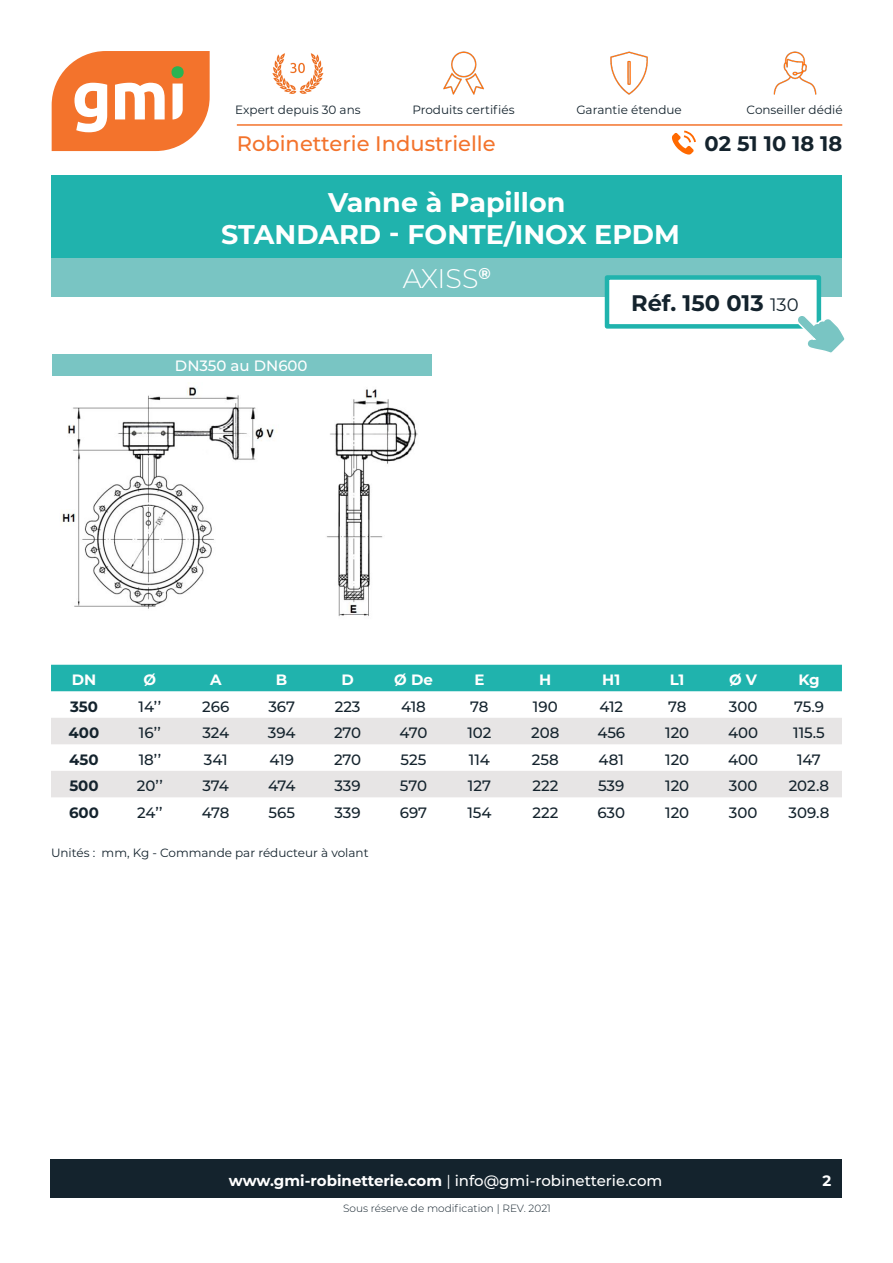
<style>
.page{position:relative;width:893px;height:1263px;background:#fff}
.page>*{position:absolute;margin:0;border:0;box-sizing:border-box;transform-origin:0 0}
.TITRE_Fiche_produit{font:700 27px "Montserrat";color:#fff}
.TITRE_Fiche_produit-2{font:300 27px "Montserrat";letter-spacing:-.01em;color:#fff}
.RÉFÉRENCE{font:700 22.5px "Montserrat";color:#14232d}
.t1{font:500 21px "Montserrat";color:#f3732c}
.t2{font:700 21px "Montserrat";color:#14232d}
.t3{font:500 15px "Montserrat";color:#14232d}
.t4{font:500 15px "Montserrat";color:#fff}
.t5{font:700 15px "Montserrat";color:#fff}
.t6{font:700 15px "Montserrat";color:#14232d}
.MENTION_SPÉCIALE{font:12px "Montserrat";color:#14232d}
.NOTE_BAS_DE_PAGE{font:300 10.5px "Montserrat";color:#14232d}
.s1{font-weight:400;font-size:18px}
.s2{font-weight:700}
.s3{font-weight:400}
</style>
<div class="page">
<div style="left:52px;top:175px;width:790px;height:83px;background:#20b3ad"></div>
<div style="left:52px;top:258px;width:790px;height:39px;background:#79c5c3"></div>
<div style="left:605px;top:275px;width:216px;height:54px;background:#fff;border:4px solid #20b3ad"></div>
<div style="left:50px;top:1160px;width:792px;height:38px;background:#14232d"></div>
<svg style="left:52px;top:51px;width:158px;height:100px"></svg>
<hr style="left:237px;top:124px;width:605px;height:2px;background:#f3732c">
<img style="left:443px;top:51px;width:41px;height:44px">
<img style="left:610px;top:51px;width:38px;height:44px">
<img style="left:773px;top:51px;width:44px;height:44px">
<svg style="left:672px;top:131px;width:24px;height:24px"></svg>
<svg style="left:795px;top:313px;width:50px;height:40px"></svg>
<img style="left:272px;top:53px;width:52px;height:41px">
<div style="left:51px;top:665px;width:791px;height:26px;background:#20b3ad"></div>
<svg style="left:51px;top:718px;width:791px;height:79px;fill:#e7e5e5"></svg>
<div style="left:52px;top:354px;width:380px;height:22px;background:#79c5c3"></div>
<img style="left:61px;top:387px;width:357px;height:230px">
<p class="MENTION_SPÉCIALE" style="left:235px;top:101px;width:127px">Expert depuis 30 ans</p>
<p class="MENTION_SPÉCIALE" style="left:412px;top:101px;width:104px">Produits certifiés</p>
<p class="MENTION_SPÉCIALE" style="left:576px;top:101px;width:107px">Garantie étendue</p>
<p class="MENTION_SPÉCIALE" style="left:747px;top:101px;width:98px">Conseiller dédié</p>
<h3 class="t1" style="left:237px;top:129px;width:260px">Robinetterie Industrielle</h3>
<h3 class="t2" style="left:705px;top:129px;width:139px">02 51 10 18 18</h3>
<p class="TITRE_Fiche_produit" style="left:328px;top:183px;width:239px">Vanne à Papillon</p>
<p class="TITRE_Fiche_produit" style="left:221px;top:215px;width:460px">STANDARD - FONTE/INOX EPDM</p>
<p class="TITRE_Fiche_produit-2" style="left:403px;top:260px;width:90px">AXISS<sup>®</sup></p>
<p class="RÉFÉRENCE" style="left:631px;top:287px;width:169px">Réf. 150 013 <span class="s1">130</span></p>
<p class="t4" style="left:175px;top:355px;width:134px">DN350 au DN600</p>
<p class="t5" style="left:72px;top:669px;width:26px">DN</p>
<p class="t5" style="left:144px;top:669px;width:14px">Ø</p>
<p class="t5" style="left:210px;top:669px;width:13px">A</p>
<p class="t5" style="left:276px;top:669px;width:13px">B</p>
<p class="t5" style="left:341px;top:669px;width:14px">D</p>
<p class="t5" style="left:394px;top:669px;width:40px">Ø De</p>
<p class="t5" style="left:474px;top:669px;width:12px">E</p>
<p class="t5" style="left:539px;top:669px;width:14px">H</p>
<p class="t5" style="left:602px;top:669px;width:19px">H1</p>
<p class="t5" style="left:670px;top:669px;width:16px">L1</p>
<p class="t5" style="left:729px;top:669px;width:30px">Ø V</p>
<p class="t5" style="left:798px;top:669px;width:23px">Kg</p>
<p class="t6" style="left:70px;top:696px;width:29px">350</p>
<p class="t3" style="left:139px;top:696px;width:24px">14’’</p>
<p class="t3" style="left:202px;top:696px;width:29px">266</p>
<p class="t3" style="left:268px;top:696px;width:28px">367</p>
<p class="t3" style="left:335px;top:696px;width:27px">223</p>
<p class="t3" style="left:401px;top:696px;width:26px">418</p>
<p class="t3" style="left:470px;top:696px;width:20px">78</p>
<p class="t3" style="left:533px;top:696px;width:26px">190</p>
<p class="t3" style="left:599px;top:696px;width:25px">412</p>
<p class="t3" style="left:668px;top:696px;width:20px">78</p>
<p class="t3" style="left:729px;top:696px;width:30px">300</p>
<p class="t3" style="left:794px;top:696px;width:31px">75.9</p>
<p class="t6" style="left:69px;top:722px;width:32px">400</p>
<p class="t3" style="left:139px;top:722px;width:24px">16’’</p>
<p class="t3" style="left:202px;top:722px;width:28px">324</p>
<p class="t3" style="left:268px;top:722px;width:29px">394</p>
<p class="t3" style="left:334px;top:722px;width:29px">270</p>
<p class="t3" style="left:400px;top:722px;width:30px">470</p>
<p class="t3" style="left:467px;top:722px;width:26px">102</p>
<p class="t3" style="left:531px;top:722px;width:30px">208</p>
<p class="t3" style="left:597px;top:722px;width:29px">456</p>
<p class="t3" style="left:665px;top:722px;width:26px">120</p>
<p class="t3" style="left:728px;top:722px;width:32px">400</p>
<p class="t3" style="left:793px;top:722px;width:33px">115.5</p>
<p class="t6" style="left:69px;top:749px;width:31px">450</p>
<p class="t3" style="left:139px;top:749px;width:24px">18’’</p>
<p class="t3" style="left:204px;top:749px;width:25px">341</p>
<p class="t3" style="left:269px;top:749px;width:26px">419</p>
<p class="t3" style="left:334px;top:749px;width:29px">270</p>
<p class="t3" style="left:401px;top:749px;width:27px">525</p>
<p class="t3" style="left:469px;top:749px;width:23px">114</p>
<p class="t3" style="left:532px;top:749px;width:28px">258</p>
<p class="t3" style="left:599px;top:749px;width:27px">481</p>
<p class="t3" style="left:665px;top:749px;width:26px">120</p>
<p class="t3" style="left:728px;top:749px;width:32px">400</p>
<p class="t3" style="left:797px;top:749px;width:25px">147</p>
<p class="t6" style="left:69px;top:775px;width:31px">500</p>
<p class="t3" style="left:137px;top:775px;width:27px">20’’</p>
<p class="t3" style="left:203px;top:775px;width:28px">374</p>
<p class="t3" style="left:268px;top:775px;width:29px">474</p>
<p class="t3" style="left:334px;top:775px;width:28px">339</p>
<p class="t3" style="left:400px;top:775px;width:29px">570</p>
<p class="t3" style="left:468px;top:775px;width:25px">127</p>
<p class="t3" style="left:532px;top:775px;width:27px">222</p>
<p class="t3" style="left:598px;top:775px;width:28px">539</p>
<p class="t3" style="left:665px;top:775px;width:26px">120</p>
<p class="t3" style="left:729px;top:775px;width:30px">300</p>
<p class="t3" style="left:789px;top:775px;width:42px">202.8</p>
<p class="t6" style="left:69px;top:802px;width:31px">600</p>
<p class="t3" style="left:137px;top:802px;width:27px">24’’</p>
<p class="t3" style="left:202px;top:802px;width:29px">478</p>
<p class="t3" style="left:268px;top:802px;width:28px">565</p>
<p class="t3" style="left:334px;top:802px;width:28px">339</p>
<p class="t3" style="left:400px;top:802px;width:29px">697</p>
<p class="t3" style="left:467px;top:802px;width:26px">154</p>
<p class="t3" style="left:532px;top:802px;width:27px">222</p>
<p class="t3" style="left:597px;top:802px;width:29px">630</p>
<p class="t3" style="left:665px;top:802px;width:26px">120</p>
<p class="t3" style="left:729px;top:802px;width:30px">300</p>
<p class="t3" style="left:788px;top:802px;width:42px">309.8</p>
<p class="MENTION_SPÉCIALE" style="left:51px;top:844px;width:319px">Unités : mm, Kg - Commande par réducteur à volant</p>
<p class="t4" style="left:229px;top:1170px;width:435px"><span class="s2">www.gmi-robinetterie.com</span> <span class="s3">|</span> info@gmi-robinetterie.com</p>
<p class="t5" style="left:822px;top:1170px;width:10px">2</p>
<p class="NOTE_BAS_DE_PAGE" style="left:343px;top:1201px;width:209px">Sous réserve de modification | REV. 2021</p>
</div>
